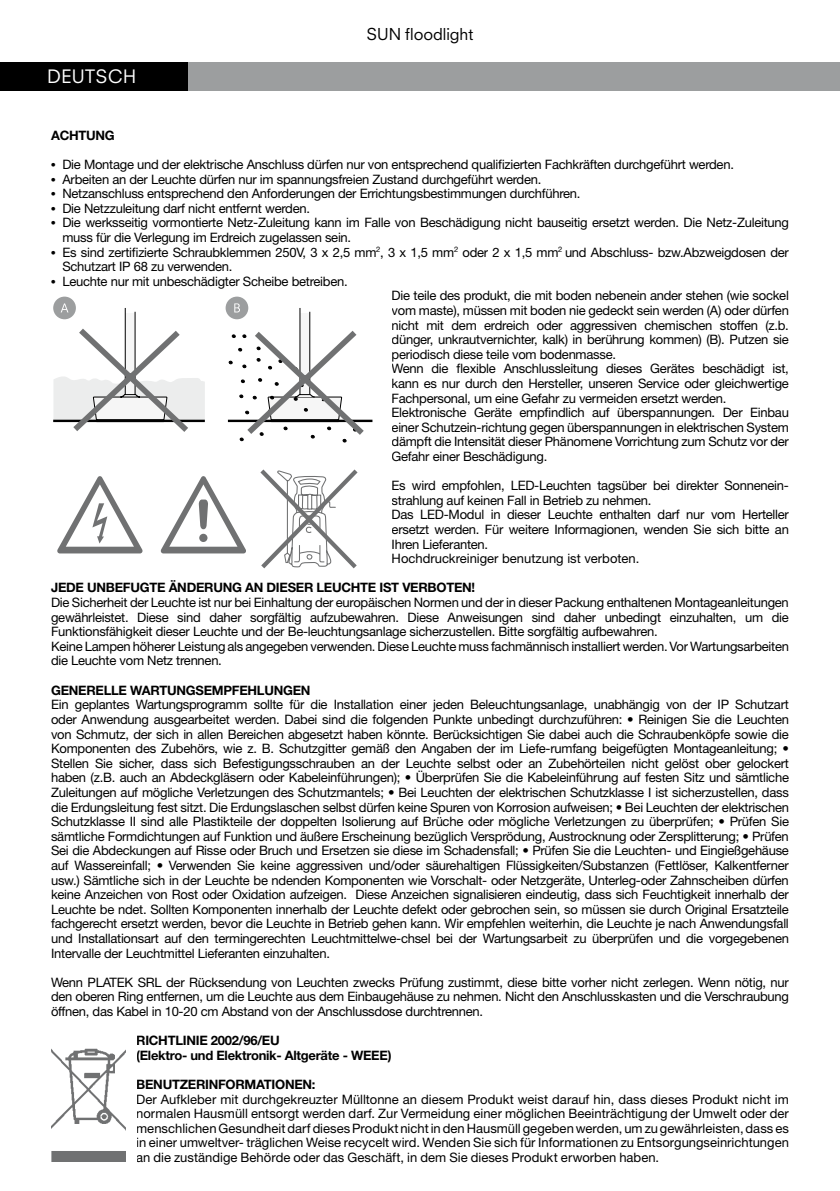
<style>
.page{position:relative;width:840px;height:1191px;background:#fff}
.page>*{position:absolute;margin:0;border:0;box-sizing:border-box;transform-origin:0 0}
.t1{font:18px "Neuzeit SLT Std";letter-spacing:.02em;color:#fff}
.t2{font:16px "Neuzeit SLT Std";letter-spacing:-.005em;color:#000}
.t3{font:13px/14.6px "Helvetica Neue LT Std";letter-spacing:-.02em;color:#000}
.t4{font:700 13px/14.6px "Helvetica Neue LT Std";letter-spacing:-.02em;color:#000}
.s1{font-family:"Times"}
</style>
<div class="page">
<div style="left:181px;top:62px;width:658px;height:29px;background:#9c9e9f"></div>
<div style="left:0;top:62px;width:187px;height:29px;background:#000"></div>
<div style="left:53px;top:297px;width:23px;height:22px;background:#9c9e9f;border-radius:50%"></div>
<svg style="left:53px;top:303px;width:152px;height:129px"></svg>
<hr style="left:228px;top:420px;width:144px;height:2px;background:#000">
<div style="left:225px;top:297px;width:23px;height:22px;background:#9c9e9f;border-radius:50%"></div>
<svg style="left:228px;top:303px;width:141px;height:139px"></svg>
<svg style="left:51px;top:1049px;width:75px;height:113px"></svg>
<img style="left:51px;top:1048px;width:74px;height:113px">
<svg style="left:260px;top:469px;width:98px;height:100px"></svg>
<svg style="left:57px;top:476px;width:85px;height:77px"></svg>
<svg style="left:161px;top:476px;width:85px;height:77px"></svg>
<h1 class="t1" style="left:47px;top:66px;width:91px">DEUTSCH</h1>
<p class="t2" style="left:366px;top:25px;width:108px">SUN floodlight</p>
<p class="t4" style="left:51px;top:127px;width:65px">ACHTUNG</p>
<p class="t3" style="left:51px;top:157px;width:684px"><span class="s1">•</span> Die Montage und der elektrische Anschluss dürfen nur von entsprechend qualifizierten Fachkräften durchgeführt werden.</p>
<p class="t3" style="left:51px;top:171px;width:491px"><span class="s1">•</span> Arbeiten an der Leuchte dürfen nur im spannungsfreien Zustand durchgeführt werden.</p>
<p class="t3" style="left:51px;top:186px;width:530px"><span class="s1">•</span> Netzanschluss entsprechend den Anforderungen der Errichtungsbestimmungen durchführen.</p>
<p class="t3" style="left:51px;top:201px;width:260px"><span class="s1">•</span> Die Netzzuleitung darf nicht entfernt werden.</p>
<p class="t3" style="left:62px;top:215px;width:727px;text-indent:-11px"><span class="s1">•</span> Die werksseitig vormontierte Netz-Zuleitung kann im Falle von Beschädigung nicht bauseitig ersetzt werden. Die Netz-Zuleitung muss für die Verlegung im Erdreich zugelassen sein.</p>
<p class="t3" style="left:62px;top:244px;width:727px;text-indent:-11px"><span class="s1">•</span> Es sind zertifizierte Schraubklemmen 250V, 3 x 2,5 mm<sup>2</sup>, 3 x 1,5 mm<sup>2</sup> oder 2 x 1,5 mm<sup>2</sup> und Abschluss- bzw.Abzweigdosen der<br>Schutzart IP 68 zu verwenden.</p>
<p class="t3" style="left:51px;top:274px;width:298px"><span class="s1">•</span> Leuchte nur mit unbeschädigter Scheibe betreiben.</p>
<p class="t3" style="left:391px;top:288px;width:398px">Die teile des produkt, die mit boden nebenein ander stehen (wie sockel vom maste), müssen mit boden nie gedeckt sein werden (A) oder dürfen nicht mit dem erdreich oder aggressiven chemischen stoffen (z.b. dünger, unkrautvernichter, kalk) in berührung kommen) (B). Putzen sie periodisch diese teile vom bodenmasse.<br>Wenn die flexible Anschlussleitung dieses Gerätes beschädigt ist, kann es nur durch den Hersteller, unseren Service oder gleichwertige Fachpersonal, um eine Gefahr zu vermeiden ersetzt werden.<br>Elektronische Geräte empfindlich auf überspannungen. Der Einbau einer Schutzein-richtung gegen überspannungen in elektrischen System dämpft die Intensität dieser Phänomene Vorrichtung zum Schutz vor der Gefahr einer Beschädigung.</p>
<p class="t3" style="left:391px;top:478px;width:398px">Es wird empfohlen, LED-Leuchten tagsüber bei direkter Sonnenein&shy;strahlung auf keinen Fall in Betrieb zu nehmen.<br>Das LED-Modul in dieser Leuchte enthalten darf nur vom Herteller ersetzt werden. Für weitere Informagionen, wenden Sie sich bitte an Ihren Lieferanten.<br>Hochdruckreiniger benutzung ist verboten.</p>
<p class="t4" style="left:51px;top:580px;width:425px">JEDE UNBEFUGTE ÄNDERUNG AN DIESER LEUCHTE IST VERBOTEN!</p>
<p class="t3" style="left:51px;top:595px;width:739px">Die Sicherheit der Leuchte ist nur bei Einhaltung der europäischen Normen und der in dieser Packung enthaltenen Montageanleitungen gewährleistet. Diese sind daher sorgfältig aufzubewahren. Diese Anweisungen sind daher unbedingt einzuhalten, um die Funktionsfähigkeit dieser Leuchte und der Be-leuchtungsanlage sicherzustellen. Bitte sorgfältig aufbewahren.<br>Keine Lampen höherer Leistung als angegeben verwenden. Diese Leuchte muss fachmännisch installiert werden. Vor Wartungsarbeiten die Leuchte vom Netz trennen.</p>
<p class="t4" style="left:51px;top:682px;width:261px">GENERELLE WARTUNGSEMPFEHLUNGEN</p>
<p class="t3" style="left:51px;top:697px;width:739px;text-align:justify">Ein geplantes Wartungsprogramm sollte für die Installation einer jeden Beleuchtungsanlage, unabhängig von der IP Schutzart oder Anwendung ausgearbeitet werden. Dabei sind die folgenden Punkte unbedingt durchzuführen: • Reinigen Sie die Leuchten von Schmutz, der sich in allen Bereichen abgesetzt haben könnte. Berücksichtigen Sie dabei auch die Schraubenköpfe sowie die Komponenten des Zubehörs, wie z. B. Schutzgitter gemäß den Angaben der im Liefe-rumfang beigefügten Montageanleitung; • Stellen Sie sicher, dass sich Befestigungsschrauben an der Leuchte selbst oder an Zubehörteilen nicht gelöst ober gelockert haben (z.B. auch an Abdeckgläsern oder Kabeleinführungen); • Überprüfen Sie die Kabeleinführung auf festen Sitz und sämtliche Zuleitungen auf mögliche Verletzungen des Schutzmantels; • Bei Leuchten der elektrischen Schutzklasse I ist sicherzustellen, dass die Erdungsleitung fest sitzt. Die Erdungslaschen selbst dürfen keine Spuren von Korrosion aufweisen; • Bei Leuchten der elektrischen Schutzklasse II sind alle Plastikteile der doppelten Isolierung auf Brüche oder mögliche Verletzungen zu überprüfen; • Prüfen Sie sämtliche Formdichtungen auf Funktion und äußere Erscheinung bezüglich Versprödung, Austrocknung oder Zersplitterung; • Prüfen Sei die Abdeckungen auf Risse oder Bruch und Ersetzen sie diese im Schadensfall; • Prüfen Sie die Leuchten- und Eingießgehäuse auf Wassereinfall; • Verwenden Sie keine aggressiven und/oder säurehaltigen Flüssigkeiten/Substanzen (Fettlöser, Kalkentferner usw.) Sämtliche sich in der Leuchte be ndenden Komponenten wie Vorschalt- oder Netzgeräte, Unterleg-oder Zahnscheiben dürfen keine Anzeichen von Rost oder Oxidation aufzeigen. Diese Anzeichen signalisieren eindeutig, dass sich Feuchtigkeit innerhalb der Leuchte be ndet. Sollten Komponenten innerhalb der Leuchte defekt oder gebrochen sein, so müssen sie durch Original Ersatzteile fachgerecht ersetzt werden, bevor die Leuchte in Betrieb gehen kann. Wir empfehlen weiterhin, die Leuchte je nach Anwendungsfall und Installationsart auf den termingerechten Leuchtmittelwe-chsel bei der Wartungsarbeit zu überprüfen und die vorgegebenen Intervalle der Leuchtmittel Lieferanten einzuhalten.</p>
<p class="t3" style="left:51px;top:974px;width:739px;text-align:justify">Wenn PLATEK SRL der Rücksendung von Leuchten zwecks Prüfung zustimmt, diese bitte vorher nicht zerlegen. Wenn nötig, nur den oberen Ring entfernen, um die Leuchte aus dem Einbaugehäuse zu nehmen. Nicht den Anschlusskasten und die Verschraubung öffnen, das Kabel in 10-20 cm Abstand von der Anschlussdose durchtrennen.</p>
<p class="t4" style="left:136px;top:1033px;width:257px">RICHTLINIE 2002/96/EU<br>(Elektro- und Elektronik- Altgeräte - WEEE)</p>
<p class="t4" style="left:136px;top:1076px;width:181px">BENUTZERINFORMATIONEN:</p>
<p class="t3" style="left:136px;top:1091px;width:654px;text-align:justify">Der Aufkleber mit durchgekreuzter Mülltonne an diesem Produkt weist darauf hin, dass dieses Produkt nicht im normalen Hausmüll entsorgt werden darf. Zur Vermeidung einer möglichen Beeinträchtigung der Umwelt oder der menschlichen Gesundheit darf dieses Produkt nicht in den Hausmüll gegeben werden, um zu gewährleisten, dass es in einer umweltver- träglichen Weise recycelt wird. Wenden Sie sich für Informationen zu Entsorgungseinrichtungen an die zuständige Behörde oder das Geschäft, in dem Sie dieses Produkt erworben haben.</p>
</div>
